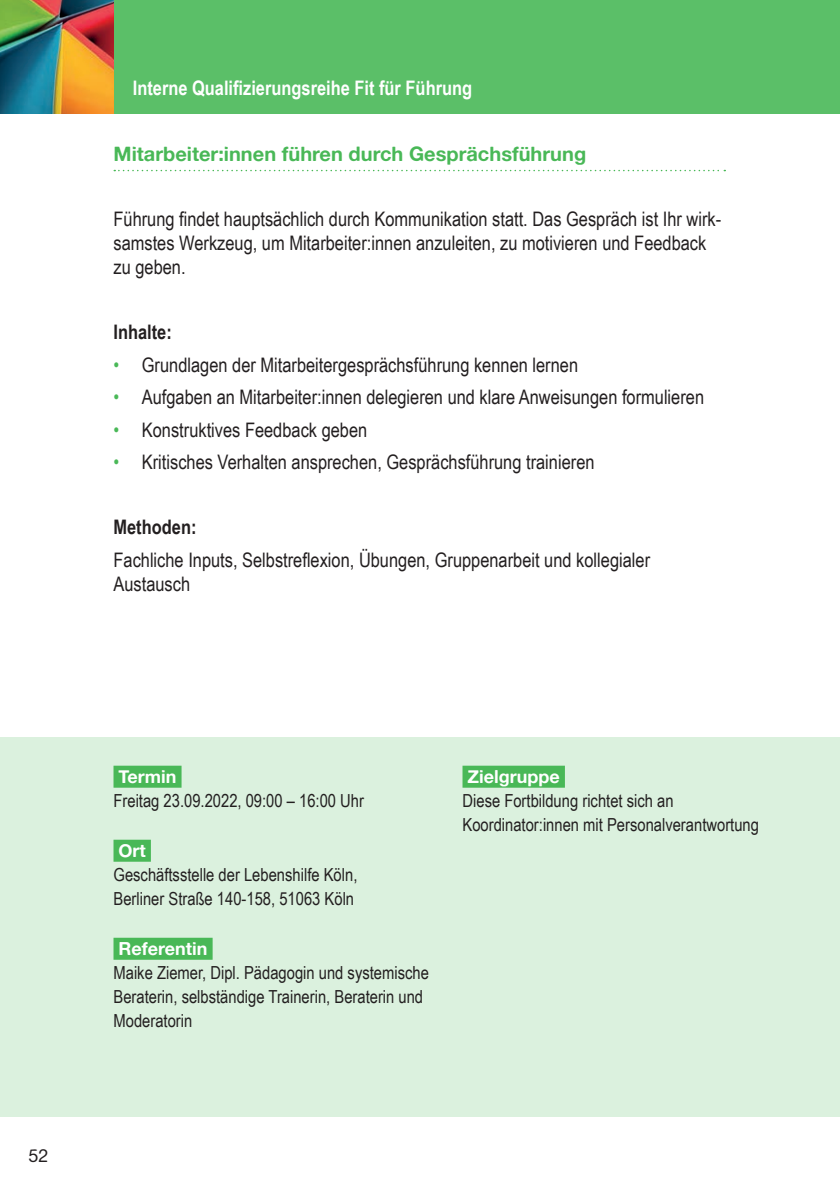
<style>
.page{position:relative;width:840px;height:1191px;background:#fff}
.page>*{position:absolute;margin:0;border:0;box-sizing:border-box;transform-origin:0 0}
.t1{font:20px/24px "Arial Narrow";color:#231f20}
.t2{font:20px "Alte Haas Grotesk Bold";color:#49b857}
.t3{font:700 20px "Arial Narrow";color:#fff}
.t4{font:700 20px "Arial Narrow";color:#231f20}
.t5{font:18px/24px "Arial Narrow";color:#231f20}
.t6{font:18px "Alte Haas Grotesk Bold";color:#fff}
.t7{font:18px "Alte Haas Grotesk";color:#231f20}
.s1{color:#49b857}
</style>
<div class="page">
<div style="left:0;top:737px;width:839px;height:380px;background:#dbf1de"></div>
<div style="left:0;top:0;width:839px;height:113px;background:#5bbf68"></div>
<svg style="left:114px;top:170px;width:611px;height:1px"></svg>
<div style="left:113px;top:765px;width:68px;height:22px;background:#49b857"></div>
<div style="left:113px;top:839px;width:38px;height:22px;background:#49b857"></div>
<div style="left:113px;top:937px;width:99px;height:22px;background:#49b857"></div>
<div style="left:462px;top:765px;width:102px;height:22px;background:#49b857"></div>
<img style="left:0;top:0;width:113px;height:113px">
<p class="t3" style="left:133px;top:73px;width:341px">Interne Qualifizierungsreihe Fit für Führung</p>
<p class="t2" style="left:113px;top:142px;width:474px">Mitarbeiter:innen führen durch Gesprächsführung</p>
<p class="t1" style="left:113px;top:206px;width:609px">Führung findet hauptsächlich durch Kommunikation statt. Das Gespräch ist Ihr wirk&shy;samstes Werkzeug, um Mitarbeiter:innen anzuleiten, zu motivieren und Feedback zu geben.</p>
<p class="t4" style="left:113px;top:317px;width:60px">Inhalte:</p>
<p class="t1" style="left:113px;top:352px;width:466px"><span class="s1">•</span> Grundlagen der Mitarbeitergesprächsführung kennen lernen</p>
<p class="t1" style="left:113px;top:384px;width:591px"><span class="s1">•</span> Aufgaben an Mitarbeiter:innen delegieren und klare Anweisungen formulieren</p>
<p class="t1" style="left:113px;top:417px;width:255px"><span class="s1">•</span> Konstruktives Feedback geben</p>
<p class="t1" style="left:113px;top:449px;width:482px"><span class="s1">•</span> Kritisches Verhalten ansprechen, Gesprächsführung trainieren</p>
<p class="t4" style="left:113px;top:512px;width:84px">Methoden:</p>
<p class="t1" style="left:113px;top:547px;width:538px">Fachliche Inputs, Selbstreflexion, Übungen, Gruppenarbeit und kollegialer<br>Austausch</p>
<p class="t7" style="left:28px;top:1144px;width:22px">52</p>
<p class="t6" style="left:118px;top:765px;width:59px">Termin</p>
<p class="t5" style="left:113px;top:788px;width:252px">Freitag 23.09.2022, 09:00 – 16:00 Uhr</p>
<p class="t6" style="left:118px;top:839px;width:29px">Ort</p>
<p class="t5" style="left:113px;top:862px;width:245px">Geschäftsstelle der Lebenshilfe Köln,<br>Berliner Straße 140-158, 51063 Köln</p>
<p class="t6" style="left:118px;top:937px;width:90px">Referentin</p>
<p class="t5" style="left:113px;top:960px;width:317px">Maike Ziemer, Dipl. Pädagogin und systemische<br>Beraterin, selbständige Trainerin, Beraterin und<br>Moderatorin</p>
<p class="t6" style="left:467px;top:765px;width:94px">Zielgruppe</p>
<p class="t5" style="left:462px;top:788px;width:298px">Diese Fortbildung richtet sich an<br>Koordinator:innen mit Personalverantwortung</p>
</div>
